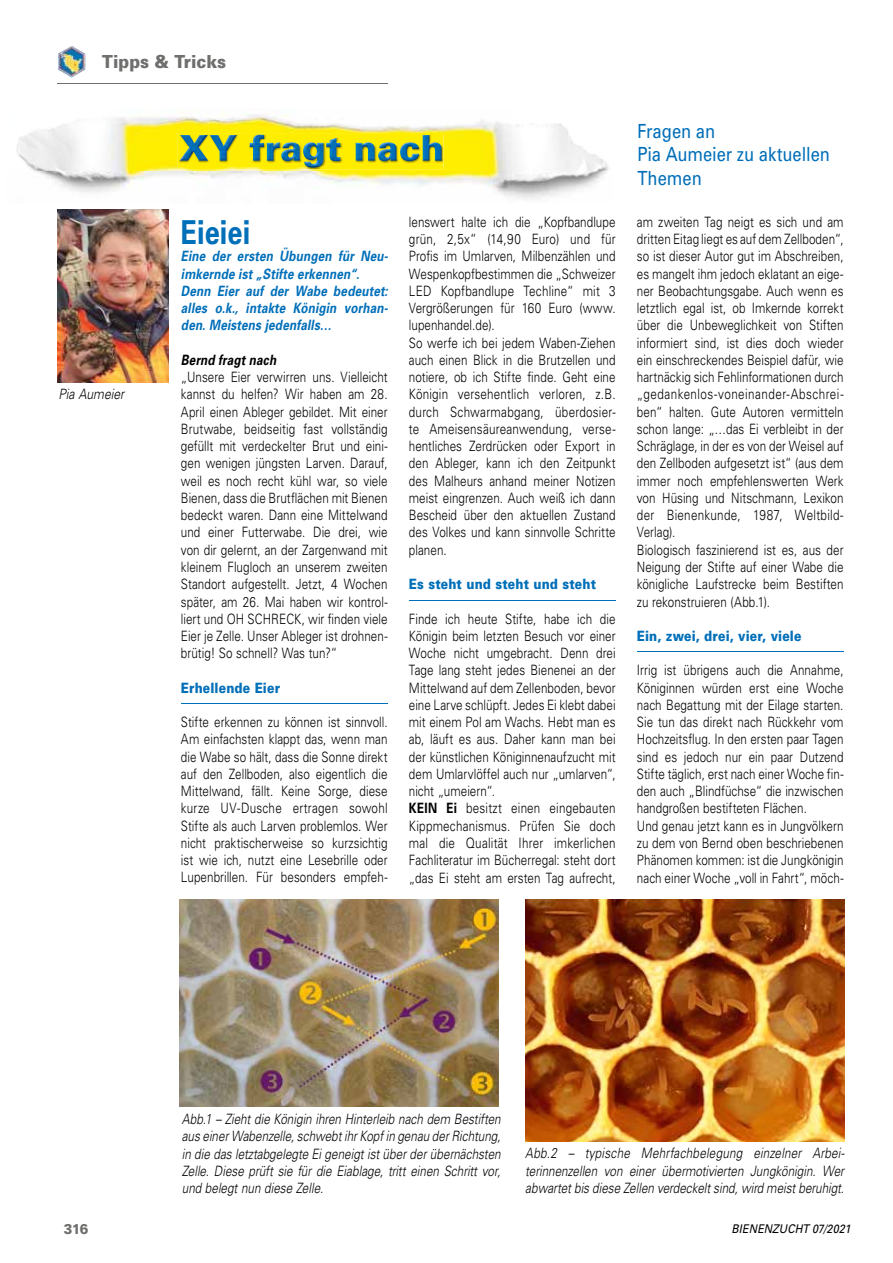
<style>
.page{position:relative;width:893px;height:1263px;background:#fff}
.page>*{position:absolute;margin:0;border:0;box-sizing:border-box;transform-origin:0 0}
.t1{font:700 33px "Univers";color:#006fb9;scale:.82 1}
.t2{font:19.5px/23.4px "Univers";color:#006fb9;scale:.85 1}
.t3{font:900 18px "Univers";color:#6f6f6e;scale:.9 1}
.t4{font:300 14.25px/17.2px "Univers";color:#000;scale:.82 1}
.t5{font:italic 300 14.25px/17.2px "Univers";color:#000;text-align:justify;scale:.82 1}
.t6{font:italic 700 14.25px/17.2px "Univers";letter-spacing:.015em;color:#006fb9;scale:.82 1}
.t7{font:900 14.25px "Univers";letter-spacing:.01em;color:#006fb9;scale:.85 1}
.t8{font:italic 700 14.25px "Univers";letter-spacing:.015em;color:#000;scale:.82 1}
.t9{font:italic 300 14.25px "Univers";color:#000;scale:.85 1}
.t10{font:900 14.25px "Univers";color:#6f6f6e;scale:.9 1}
.t11{font:italic 12px "Univers";letter-spacing:.005em;color:#000;scale:.9 1}
.s1{font-weight:700}
</style>
<div class="page">
<hr style="left:57px;top:83px;width:331px;height:1px;background:#6f6f6e">
<img style="left:58px;top:46px;width:27px;height:32px">
<img style="left:57px;top:210px;width:111px;height:172px">
<img style="left:17px;top:110px;width:592px;height:89px">
<img style="left:178px;top:133px;width:265px;height:36px">
<img style="left:178px;top:134px;width:265px;height:34px">
<img style="left:179px;top:135px;width:263px;height:30px">
<hr style="left:181px;top:703px;width:207px;height:1px;background:#006fb9">
<hr style="left:409px;top:600px;width:207px;height:1px;background:#006fb9">
<hr style="left:637px;top:651px;width:207px;height:1px;background:#006fb9">
<img style="left:525px;top:900px;width:319px;height:241px">
<img style="left:180px;top:900px;width:319px;height:207px">
<p class="t3" style="left:102px;top:50px;width:139px">Tipps &amp; Tricks</p>
<p class="t9" style="left:58px;top:386px;width:79px">Pia Aumeier</p>
<h1 class="t1" style="left:181px;top:211px;width:86px">Eieiei</h1>
<p class="t6" style="left:181px;top:247px;width:254px">Eine der ersten Übungen für Neu&shy;imkernde ist „Stifte erkennen“.<br>Denn Eier auf der Wabe bedeutet: alles o.k., intakte Königin vorhan&shy;den. Meistens jedenfalls…</p>
<p class="t8" style="left:181px;top:351px;width:118px">Bernd fragt nach</p>
<p class="t4" style="left:181px;top:368px;width:254px;text-align:justify">„Unsere Eier verwirren uns. Vielleicht kannst du helfen? Wir haben am 28.<br>April einen Ableger gebildet. Mit einer Brutwabe, beidseitig fast vollständig gefüllt mit verdeckelter Brut und eini&shy;gen wenigen jüngsten Larven. Darauf, weil es noch recht kühl war, so viele Bienen, dass die Brutflächen mit Bienen bedeckt waren. Dann eine Mittelwand und einer Futterwabe. Die drei, wie von dir gelernt, an der Zargenwand mit kleinem Flugloch an unserem zweiten Standort aufgestellt. Jetzt, 4 Wochen später, am 26. Mai haben wir kontrol&shy;liert und OH SCHRECK, wir finden viele Eier je Zelle. Unser Ableger ist drohnen&shy;brütig! So schnell? Was tun?“</p>
<p class="t7" style="left:181px;top:679px;width:118px">Erhellende Eier</p>
<p class="t4" style="left:181px;top:713px;width:254px;text-align:justify">Stifte erkennen zu können ist sinnvoll.<br>Am einfachsten klappt das, wenn man die Wabe so hält, dass die Sonne direkt auf den Zellboden, also eigentlich die Mittelwand, fällt. Keine Sorge, diese kurze UV-Dusche ertragen sowohl Stifte als auch Larven problemlos. Wer nicht praktischerweise so kurzsichtig ist wie ich, nutzt eine Lesebrille oder Lupenbrillen. Für besonders empfeh-</p>
<p class="t4" style="left:409px;top:213px;width:254px">lenswert halte ich die „Kopfbandlupe grün, 2,5x“ (14,90 Euro) und für Profis im Umlarven, Milbenzählen und Wespenkopfbestimmen die „Schweizer LED Kopfbandlupe Techline“ mit 3<br>Vergrößerungen für 160 Euro (www. lupenhandel.de).<br>So werfe ich bei jedem Waben-Ziehen auch einen Blick in die Brutzellen und notiere, ob ich Stifte finde. Geht eine Königin versehentlich verloren, z.B. durch Schwarmabgang, überdosier&shy;te Ameisensäureanwendung, verse&shy;hentliches Zerdrücken oder Export in den Ableger, kann ich den Zeitpunkt des Malheurs anhand meiner Notizen meist eingrenzen. Auch weiß ich dann Bescheid über den aktuellen Zustand des Volkes und kann sinnvolle Schritte planen.</p>
<p class="t7" style="left:409px;top:575px;width:222px">Es steht und steht und steht</p>
<p class="t4" style="left:409px;top:609px;width:254px">Finde ich heute Stifte, habe ich die Königin beim letzten Besuch vor einer Woche nicht umgebracht. Denn drei Tage lang steht jedes Bienenei an der Mittelwand auf dem Zellenboden, bevor eine Larve schlüpft. Jedes Ei klebt dabei mit einem Pol am Wachs. Hebt man es ab, läuft es aus. Daher kann man bei der künstlichen Königinnenaufzucht mit dem Umlarvlöffel auch nur „umlarven“, nicht „umeiern“.<br><span class="s1">KEIN Ei</span> besitzt einen eingebauten Kippmechanismus. Prüfen Sie doch mal die Qualität Ihrer imkerlichen Fachliteratur im Bücherregal: steht dort „das Ei steht am ersten Tag aufrecht,</p>
<h2 class="t2" style="left:637px;top:119px;width:228px">Fragen an<br>Pia Aumeier zu aktuellen<br>Themen</h2>
<p class="t4" style="left:637px;top:213px;width:254px">am zweiten Tag neigt es sich und am dritten Eitag liegt es auf dem Zellboden“, so ist dieser Autor gut im Abschreiben, es mangelt ihm jedoch eklatant an eige&shy;ner Beobachtungsgabe. Auch wenn es letztlich egal ist, ob Imkernde korrekt über die Unbeweglichkeit von Stiften informiert sind, ist dies doch wieder ein einschreckendes Beispiel dafür, wie hartnäckig sich Fehlinformationen durch „gedankenlos-voneinander-Abschrei&shy;ben“ halten. Gute Autoren vermitteln schon lange: „…das Ei verbleibt in der Schräglage, in der es von der Weisel auf den Zellboden aufgesetzt ist“ (aus dem immer noch empfehlenswerten Werk von Hüsing und Nitschmann, Lexikon der Bienenkunde, 1987, Weltbild-Verlag).<br>Biologisch faszinierend ist es, aus der Neigung der Stifte auf einer Wabe die königliche Laufstrecke beim Bestiften zu rekonstruieren (Abb.1).</p>
<p class="t7" style="left:637px;top:627px;width:195px">Ein, zwei, drei, vier, viele</p>
<p class="t4" style="left:637px;top:661px;width:254px">Irrig ist übrigens auch die Annahme, Königinnen würden erst eine Woche nach Begattung mit der Eilage starten.<br>Sie tun das direkt nach Rückkehr vom Hochzeitsflug. In den ersten paar Tagen sind es jedoch nur ein paar Dutzend Stifte täglich, erst nach einer Woche fin&shy;den auch „Blindfüchse“ die inzwischen handgroßen bestifteten Flächen.<br>Und genau jetzt kann es in Jungvölkern zu dem von Bernd oben beschriebenen Phänomen kommen: ist die Jungkönigin nach einer Woche „voll in Fahrt“, möch-</p>
<p class="t5" style="left:182px;top:1110px;width:390px">Abb.1 – Zieht die Königin ihren Hinterleib nach dem Bestiften aus einer Wabenzelle, schwebt ihr Kopf in genau der Richtung, in die das letztabgelegte Ei geneigt ist über der übernächsten Zelle. Diese prüft sie für die Eiablage, tritt einen Schritt vor, und belegt nun diese Zelle.</p>
<p class="t5" style="left:525px;top:1144px;width:391px">Abb.2 – typische Mehrfachbelegung einzelner Arbei&shy;terinnenzellen von einer übermotivierten Jungkönigin. Wer abwartet bis diese Zellen verdeckelt sind, wird meist beruhigt.</p>
<p class="t10" style="left:64px;top:1220px;width:29px">316</p>
<p class="t11" style="left:731px;top:1221px;width:134px">BIENENZUCHT 07/2021</p>
</div>
